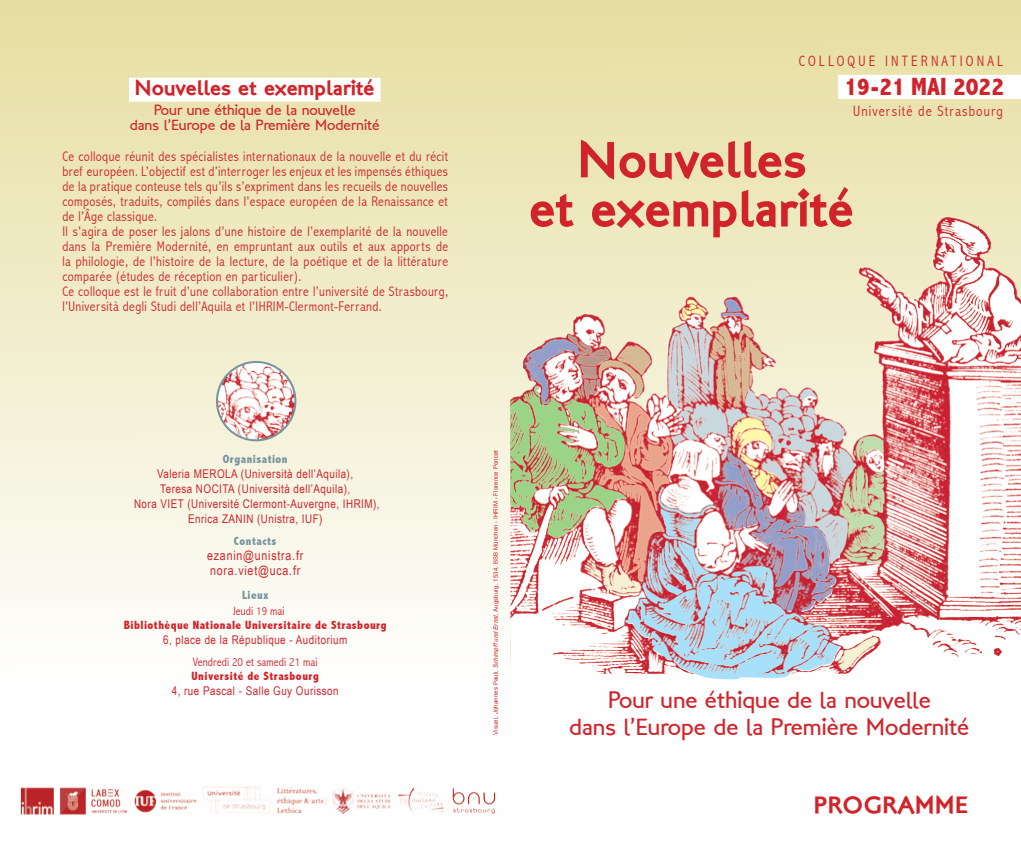
<style>
.page{position:relative;width:1021px;height:842px;background:#fff}
.page>*{position:absolute;margin:0;border:0;box-sizing:border-box;transform-origin:0 0}
.t1{font:50px/49px "London Two";color:#d1232a;text-align:center}
.t2{font:800 condensed 25px "Abadi";color:#d1232a}
.t3{font:24px/27px "London Between";color:#d1232a;text-align:center}
.t4{font:24px "London Two";color:#d1232a}
.t5{font:21px "London Two";color:#d1232a}
.t6{font:15px/15px "London Between";color:#d1232a;text-align:center}
.t7{font:300 condensed 15px "Abadi";letter-spacing:.07em;color:#d1232a}
.t8{font:300 condensed 15px "Abadi";letter-spacing:.21em;color:#d1232a}
.t9{font:300 condensed 14px/15px "Abadi";letter-spacing:.03em;color:#d1232a;text-align:justify}
.t10{font:13px/15px "Arial Narrow";letter-spacing:.06em;color:#d1232a}
.t11{font:12px/15px "Arial Narrow";letter-spacing:.04em;color:#d1232a;text-align:center}
.t12{font:800 condensed 12px/15px "Abadi";letter-spacing:.04em;color:#d1232a;text-align:center}
.t13{font:300 condensed 12px "Abadi";letter-spacing:.01em;color:#d1232a}
.t14{font:800 condensed 12px "Abadi";letter-spacing:.04em;color:#76949e}
.t15{font:6px "Arial";letter-spacing:.02em;color:#d1232a}
.s1{font-family:"Abadi";font-weight:800;font-stretch:condensed;color:#76949e}
.s2{font-family:"Arial Narrow";font-weight:400;font-stretch:normal}
.s3{font-style:italic}
</style>
<div class="page">
<div style="left:0;top:0;width:1020px;height:842px;background:linear-gradient(to bottom,#e7dfa4,#fff)"></div>
<div style="left:837px;top:75px;width:183px;height:24px;background:#fff"></div>
<img style="left:17px;top:779px;width:482px;height:42px">
<div style="left:129px;top:78px;width:251px;height:24px;background:#fff"></div>
<img style="left:217px;top:362px;width:78px;height:78px;border-radius:39px">
<div style="left:216px;top:361px;width:80px;height:80px;border:2px solid #76949e;border-radius:50%"></div>
<img style="left:510px;top:207px;width:510px;height:467px">
<svg style="left:624px;top:612px;width:217px;height:69px;background:#c3c2d1"></svg>
<svg style="left:833px;top:635px;width:45px;height:37px"></svg>
<svg style="left:510px;top:297px;width:374px;height:315px;background:#d7bbb0"></svg>
<p class="t5" style="left:135px;top:74px;width:242px">Nouvelles et exemplarité</p>
<p class="t6" style="left:130px;top:103px;width:251px">Pour une éthique de la nouvelle<br>dans l’Europe de la Première Modernité</p>
<p class="t9" style="left:62px;top:148px;width:387px">Ce colloque réunit des spécialistes internationaux de la nouvelle et du récit bref européen. L’objectif est d’interroger les enjeux et les impensés éthiques de la pratique conteuse tels qu’ils s’expriment dans les recueils de nouvelles composés, traduits, compilés dans l’espace européen de la Renaissance et de l’Âge classique.</p>
<p class="t9" style="left:62px;top:223px;width:387px">Il s’agira de poser les jalons d’une histoire de l’exemplarité de la nouvelle dans la Première Modernité, en empruntant aux outils et aux apports de la philologie, de l’histoire de la lecture, de la poétique et de la littérature comparée (études de réception en particulier).</p>
<p class="t9" style="left:62px;top:283px;width:387px">Ce colloque est le fruit d’une collaboration entre l’université de Strasbourg, l’Università degli Studi dell’Aquila et l’IHRIM-Clermont-Ferrand.</p>
<p class="t8" style="left:798px;top:52px;width:206px">COLLOQUE INTERNATIONAL</p>
<p class="t2" style="left:844px;top:72px;width:161px">19-21 MAI 2022</p>
<p class="t7" style="left:853px;top:103px;width:151px">Université de Strasbourg</p>
<p class="t1" style="left:529px;top:135px;width:327px">Nouvelles<br>et exemplarité</p>
<p class="t11" style="left:134px;top:451px;width:247px"><span class="s1">Organisation<br></span>Valeria MEROLA (Università dell’Aquila),<br>Teresa NOCITA (Università dell’Aquila),<br>Nora VIET (Université Clermont-Auvergne, IHRIM), Enrica ZANIN (Unistra, IUF)</p>
<p class="t14" style="left:234px;top:534px;width:44px">Contacts</p>
<p class="t10" style="left:207px;top:547px;width:98px">ezanin@unistra.fr nora.viet@uca.fr</p>
<p class="t14" style="left:242px;top:588px;width:28px">Lieux</p>
<p class="t13" style="left:233px;top:604px;width:53px">Jeudi 19 mai</p>
<p class="t12" style="left:124px;top:618px;width:264px">Bibliothèque Nationale Universitaire de Strasbourg<br><span class="s2">6, place de la République - Auditorium</span></p>
<p class="t13" style="left:193px;top:655px;width:126px">Vendredi 20 et samedi 21 mai</p>
<p class="t12" style="left:191px;top:669px;width:129px">Université de Strasbourg</p>
<p class="t11" style="left:172px;top:683px;width:168px">4, rue Pascal - Salle Guy Ourisson</p>
<p class="t15" style="left:492px;top:735px;width:286px;rotate:-90deg">Visuel, Johannes Pauli, <span class="s3">Schimpff und Ernst</span>, Augsburg, 1534, BSB München - IHRIM - Florence Poncet</p>
<p class="t3" style="left:569px;top:687px;width:401px">Pour une éthique de la nouvelle<br>dans l’Europe de la Première Modernité</p>
<p class="t4" style="left:813px;top:789px;width:156px">PROGRAMME</p>
</div>
